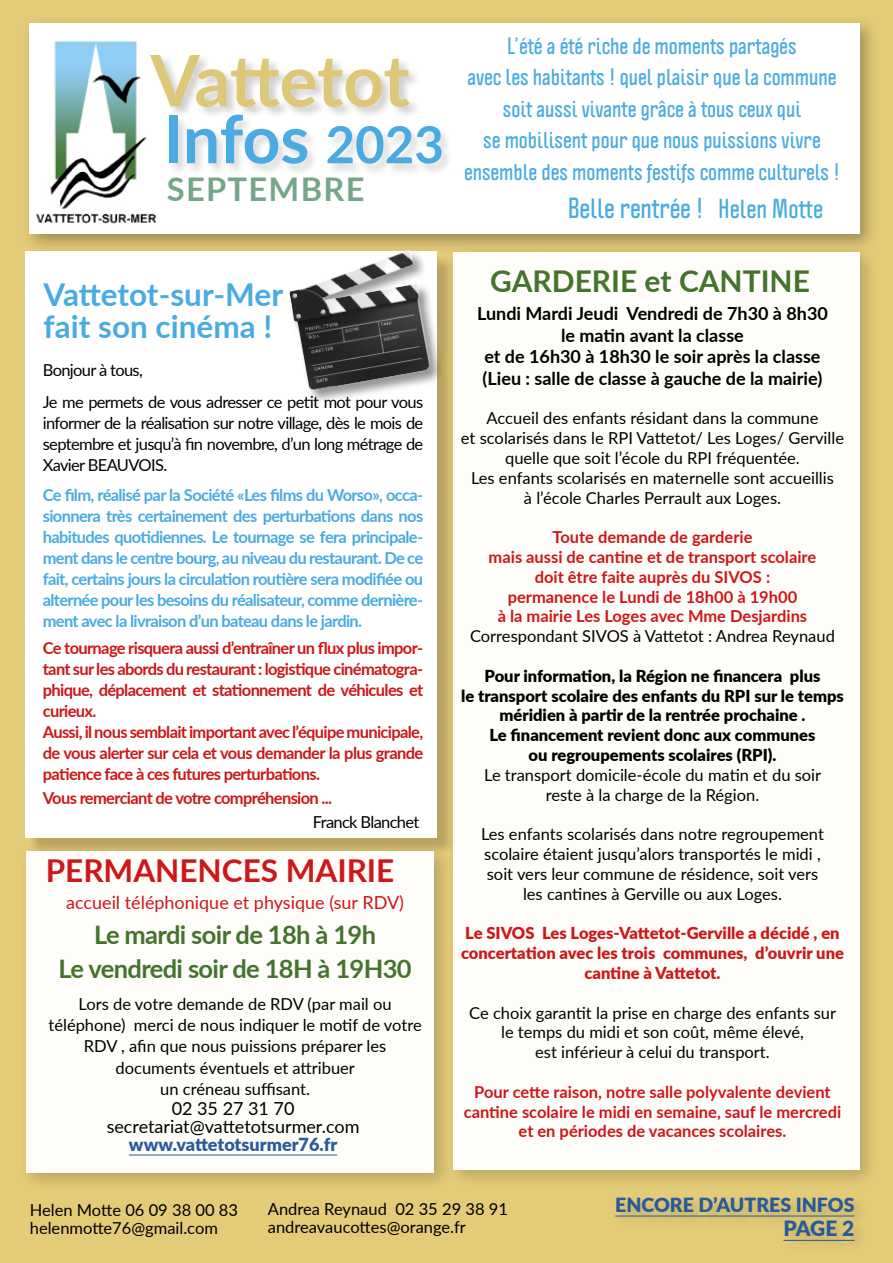
<style>
.page{position:relative;width:893px;height:1263px;background:#e4cb78}
.page>*{position:absolute;margin:0;border:0;box-sizing:border-box;transform-origin:0 0}
.t1{font:700 71.1px "Lato";letter-spacing:-.005em;color:#dcc877}
.t2{font:700 66.15px "Lato";letter-spacing:-.01em;color:#49abe1}
.t3{font:700 32.7px "Lato";letter-spacing:.04em;color:#74a68a}
.t4{font:700 31.5px "Lato";color:#49abe1}
.t5{font:700 31.5px "Lato";color:#cd1719}
.t6{font:700 30px "Lato";color:#44732c}
.t7{font:700 25.5px "Lato";letter-spacing:-.025em;color:#44732c}
.t8{font:700 25.5px "Politica";color:#49abe1}
.t9{font:700 21px/31.5px "Politica";color:#49abe1;text-align:center}
.t10{font:900 21px "Lato";color:#275b9b}
.t11{font:900 19.5px "Lato";color:#275b9b}
.t12{font:700 18px "Lato";color:#000}
.t13{font:18px "Lato";color:#000}
.t14{font:18px "Lato";color:#cd1719}
.Style_de_paragraphe{font:900 18px "Lato";color:#275b9b}
.t15{font:16.5px/21px "Lato";color:#000;text-align:center}
.t16{font:700 16.5px/21px "Lato";color:#cd1719;text-align:justify}
.t17{font:700 16.5px/21px "Lato";letter-spacing:-.04em;color:#49abe1;text-align:justify}
.t18{font:900 16.5px/19.8px "Lato";color:#000;text-align:center}
.t19{font:900 16.5px/19.8px "Lato";color:#cd1719;text-align:center}
.t20{font:700 16.5px "Lato";letter-spacing:-.04em;color:#cd1719}
.t21{font:16.5px "Lato";letter-spacing:-.04em;color:#000}
.s1{font-size:51px}
.s2{font-size:24px}
</style>
<div class="page">
<div style="left:21px;top:15px;width:859px;height:240px;background:#000;opacity:.3"></div>
<div style="left:29px;top:23px;width:831px;height:211px;background:#fff"></div>
<img style="left:36px;top:40px;width:120px;height:184px">
<div style="left:614px;top:1195px;width:254px;height:60px;background:#000;opacity:.15"></div>
<hr style="left:615px;top:1215px;width:239px;height:1px;background:#275b9b">
<hr style="left:783px;top:1240px;width:71px;height:1px;background:#275b9b">
<div style="left:149px;top:53px;width:272px;height:66px;background:#000;opacity:.2"></div>
<div style="left:167px;top:113px;width:287px;height:63px;background:#000;opacity:.15"></div>
<div style="left:445px;top:243px;width:435px;height:947px;background:#000;opacity:.2"></div>
<div style="left:453px;top:252px;width:407px;height:917px;background:#fff"></div>
<div style="left:27px;top:254px;width:429px;height:603px;background:#000;opacity:.2"></div>
<div style="left:25px;top:252px;width:412px;height:586px;background:#fff"></div>
<div style="left:18px;top:843px;width:436px;height:349px;background:#000;opacity:.2"></div>
<div style="left:26px;top:851px;width:408px;height:321px;background:#fff"></div>
<hr style="left:129px;top:1154px;width:208px;height:1px;background:#275b9b">
<div style="left:288px;top:249px;width:156px;height:155px;background:#000;opacity:.42"></div>
<img style="left:276px;top:244px;width:169px;height:153px">
<p class="t1" style="left:150px;top:28px;width:261px">Vattetot</p>
<p class="t2" style="left:164px;top:90px;width:282px">Infos <span class="s1">2023</span></p>
<p class="t3" style="left:167px;top:165px;width:199px">SEPTEMBRE</p>
<p class="t9" style="left:507px;top:30px;width:291px">L’été a été riche de moments partagés</p>
<p class="t9" style="left:467px;top:61px;width:371px">avec les habitants ! quel plaisir que la commune soit aussi vivante grâce à tous ceux qui</p>
<p class="t9" style="left:464px;top:124px;width:377px">se mobilisent pour que nous puissions vivre ensemble des moments festifs comme culturels !</p>
<p class="t8" style="left:568px;top:192px;width:257px">Belle rentrée ! <span class="s2">Helen Motte</span></p>
<p class="t4" style="left:44px;top:272px;width:241px">Vattetot-sur-Mer</p>
<p class="t4" style="left:44px;top:303px;width:230px">fait son cinéma !</p>
<p class="t21" style="left:43px;top:359px;width:101px">Bonjour à tous,</p>
<p class="t15" style="left:43px;top:391px;width:382px;text-align:justify">Je me permets de vous adresser ce petit mot pour vous informer de la réalisation sur notre village, dès le mois de septembre et jusqu’à fin novembre, d’un long métrage de Xavier BEAUVOIS.</p>
<p class="t17" style="left:43px;top:484px;width:382px">Ce film, réalisé par la Société «Les films du Worso», occa&shy;sionnera très certainement des perturbations dans nos habitudes quotidiennes. Le tournage se fera principale&shy;ment dans le centre bourg, au niveau du restaurant. De ce fait, certains jours la circulation routière sera modifiée ou alternée pour les besoins du réalisateur, comme dernière&shy;ment avec la livraison d’un bateau dans le jardin.</p>
<p class="t16" style="left:43px;top:637px;width:382px">Ce tournage risquera aussi d’entraîner un flux plus impor&shy;tant sur les abords du restaurant : logistique cinématogra&shy;phique, déplacement et stationnement de véhicules et curieux.</p>
<p class="t16" style="left:43px;top:721px;width:382px">Aussi, il nous semblait important avec l’équipe municipale, de vous alerter sur cela et vous demander la plus grande patience face à ces futures perturbations.</p>
<p class="t20" style="left:43px;top:786px;width:291px">Vous remerciant de votre compréhension ...</p>
<p class="t21" style="left:313px;top:810px;width:108px">Franck Blanchet</p>
<p class="t5" style="left:46px;top:848px;width:350px">PERMANENCES MAIRIE</p>
<p class="t14" style="left:66px;top:890px;width:339px">accueil téléphonique et physique (sur RDV)</p>
<p class="t7" style="left:94px;top:916px;width:284px">Le mardi soir de 18h à 19h</p>
<p class="t7" style="left:59px;top:950px;width:355px">Le vendredi soir de 18H à 19H30</p>
<p class="t15" style="left:79px;top:993px;width:314px">Lors de votre demande de RDV (par mail ou</p>
<p class="t15" style="left:49px;top:1014px;width:375px">téléphone) merci de nous indiquer le motif de votre</p>
<p class="t15" style="left:84px;top:1035px;width:304px">RDV , afin que nous puissions préparer les</p>
<p class="t15" style="left:116px;top:1056px;width:241px">documents éventuels et attribuer</p>
<p class="t15" style="left:160px;top:1078px;width:151px">un créneau suffisant.</p>
<p class="t13" style="left:172px;top:1095px;width:124px">02 35 27 31 70</p>
<p class="t13" style="left:107px;top:1113px;width:254px">secretariat@vattetotsurmer.com</p>
<p class="Style_de_paragraphe" style="left:129px;top:1131px;width:210px">www.vattetotsurmer76.fr</p>
<p class="t6" style="left:490px;top:259px;width:321px">GARDERIE et CANTINE</p>
<p class="t12" style="left:477px;top:300px;width:352px">Lundi Mardi Jeudi Vendredi de 7h30 à 8h30</p>
<p class="t12" style="left:561px;top:322px;width:184px">le matin avant la classe</p>
<p class="t12" style="left:484px;top:343px;width:338px">et de 16h30 à 18h30 le soir après la classe</p>
<p class="t12" style="left:483px;top:365px;width:341px">(Lieu : salle de classe à gauche de la mairie)</p>
<p class="t15" style="left:487px;top:407px;width:333px">Accueil des enfants résidant dans la commune</p>
<p class="t15" style="left:461px;top:428px;width:385px;line-height:19.8px">et scolarisés dans le RPI Vattetot/ Les Loges/ Gerville quelle que soit l’école du RPI fréquentée.</p>
<p class="t15" style="left:471px;top:467px;width:364px">Les enfants scolarisés en maternelle sont accueillis</p>
<p class="t15" style="left:524px;top:486px;width:259px">à l’école Charles Perrault aux Loges.</p>
<p class="t16" style="left:552px;top:526px;width:201px">Toute demande de garderie</p>
<p class="t16" style="left:489px;top:546px;width:329px">mais aussi de cantine et de transport scolaire</p>
<p class="t16" style="left:535px;top:566px;width:237px">doit être faite auprès du SIVOS :</p>
<p class="t16" style="left:508px;top:585px;width:291px">permanence le Lundi de 18h00 à 19h00</p>
<p class="t16" style="left:498px;top:605px;width:311px">à la mairie Les Loges avec Mme Desjardins</p>
<p class="t15" style="left:470px;top:625px;width:366px">Correspondant SIVOS à Vattetot : Andrea Reynaud</p>
<p class="t18" style="left:485px;top:665px;width:337px">Pour information, la Région ne financera plus</p>
<p class="t18" style="left:461px;top:685px;width:384px">le transport scolaire des enfants du RPI sur le temps méridien à partir de la rentrée prochaine .</p>
<p class="t18" style="left:489px;top:725px;width:327px">Le financement revient donc aux communes</p>
<p class="t18" style="left:529px;top:744px;width:249px">ou regroupements scolaires (RPI).</p>
<p class="t15" style="left:484px;top:764px;width:339px">Le transport domicile-école du matin et du soir</p>
<p class="t15" style="left:546px;top:783px;width:215px">reste à la charge de la Région.</p>
<p class="t15" style="left:481px;top:823px;width:344px">Les enfants scolarisés dans notre regroupement</p>
<p class="t15" style="left:484px;top:843px;width:338px">scolaire étaient jusqu’alors transportés le midi ,</p>
<p class="t15" style="left:487px;top:863px;width:333px">soit vers leur commune de résidence, soit vers</p>
<p class="t15" style="left:523px;top:882px;width:260px">les cantines à Gerville ou aux Loges.</p>
<p class="t19" style="left:461px;top:923px;width:384px">Le SIVOS Les Loges-Vattetot-Gerville a décidé , en concertation avec les trois communes, d’ouvrir une cantine à Vattetot.</p>
<p class="t15" style="left:469px;top:1001px;width:368px">Ce choix garantit la prise en charge des enfants sur</p>
<p class="t15" style="left:501px;top:1021px;width:304px">le temps du midi et son coût, même élevé,</p>
<p class="t15" style="left:535px;top:1041px;width:236px">est inférieur à celui du transport.</p>
<p class="t16" style="left:474px;top:1080px;width:358px">Pour cette raison, notre salle polyvalente devient</p>
<p class="t16" style="left:464px;top:1100px;width:379px">cantine scolaire le midi en semaine, sauf le mercredi</p>
<p class="t16" style="left:519px;top:1120px;width:269px">et en périodes de vacances scolaires.</p>
<p class="t15" style="left:30px;top:1199px;width:210px">Helen Motte 06 09 38 00 83</p>
<p class="t15" style="left:30px;top:1217px;width:190px">helenmotte76@gmail.com</p>
<p class="t15" style="left:268px;top:1198px;width:242px">Andrea Reynaud 02 35 29 38 91</p>
<p class="t15" style="left:268px;top:1216px;width:200px">andreavaucottes@orange.fr</p>
<p class="t11" style="left:615px;top:1190px;width:241px">ENCORE D’AUTRES INFOS</p>
<p class="t10" style="left:783px;top:1212px;width:72px">PAGE 2</p>
</div>
